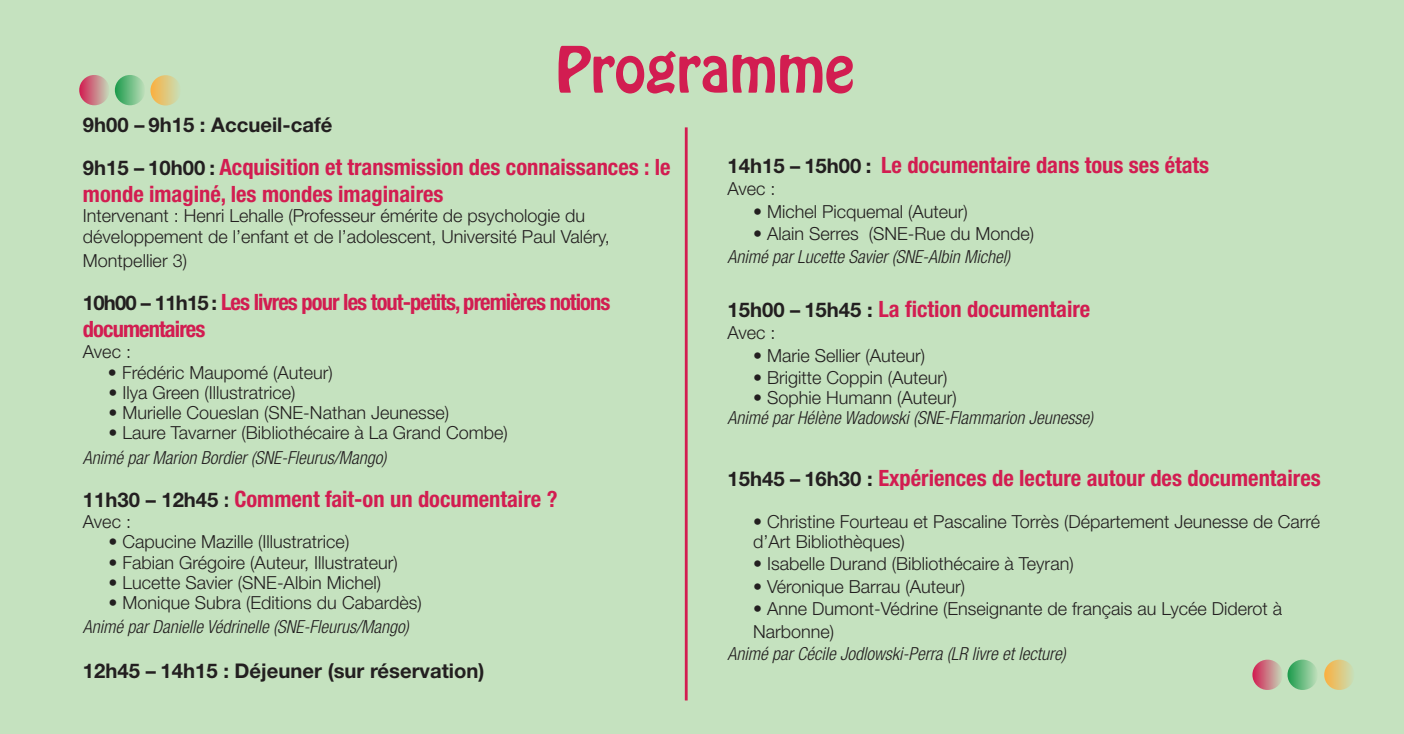
<style>
.page{position:relative;width:1404px;height:734px;background:#fff}
.page>*{position:absolute;margin:0;border:0;box-sizing:border-box;transform-origin:0 0}
.t1{font:56.25px "Hobo Std";color:#d21d51}
.t2{font:700 condensed 22.5px/27px "Helvetica Neue LT Std";color:#d21d51}
.t3{font:700 condensed 22.5px "Helvetica Neue LT Std";letter-spacing:-.04em;color:#d21d51}
.t4{font:700 20.25px "Helvetica Neue LT Std";color:#231f20}
.t5{font:300 18px/20.2px "Helvetica Neue LT Std";color:#231f20}
.t6{font:italic 300 condensed 18px "Helvetica Neue LT Std";color:#231f20}
.s1{font-stretch:normal;font-size:20.25px;color:#231f20}
.s2{font-size:20.25px;color:#231f20}
</style>
<div class="page">
<div style="left:0;top:0;width:1403px;height:733px;background:#c5e2bf"></div>
<hr style="left:684px;top:127px;width:3px;height:573px;background:#d21d51">
<svg style="left:1256px;top:664px;width:21px;height:21px"></svg>
<div style="left:1252px;top:659px;width:30px;height:30px;border:9px solid #d21d51;border-radius:50%"></div>
<svg style="left:1291px;top:664px;width:22px;height:21px"></svg>
<div style="left:1287px;top:659px;width:30px;height:30px;border:9px solid #1c9b4c;border-radius:50%"></div>
<svg style="left:1328px;top:664px;width:21px;height:21px"></svg>
<div style="left:1323px;top:659px;width:31px;height:30px;border:9px solid #fbb03f;border-radius:50%"></div>
<svg style="left:84px;top:79px;width:21px;height:22px"></svg>
<div style="left:79px;top:75px;width:30px;height:30px;border:9px solid #d21d51;border-radius:50%"></div>
<svg style="left:119px;top:79px;width:22px;height:22px"></svg>
<div style="left:115px;top:75px;width:30px;height:30px;border:9px solid #1c9b4c;border-radius:50%"></div>
<svg style="left:155px;top:80px;width:21px;height:21px"></svg>
<div style="left:150px;top:75px;width:31px;height:30px;border:9px solid #fbb03f;border-radius:50%"></div>
<p class="t1" style="left:555px;top:31px;width:300px">Programme</p>
<p class="t4" style="left:83px;top:112px;width:251px">9h00 – 9h15 : Accueil-café</p>
<p class="t2" style="left:83px;top:153px;width:589px"><span class="s1">9h15 – 10h00 :</span> Acquisition et transmission des connaissances : le monde imaginé, les mondes imaginaires</p>
<p class="t5" style="left:83px;top:205px;width:528px">Intervenant : Henri Lehalle (Professeur émérite de psychologie du développement de l’enfant et de l’adolescent, Université Paul Valéry,</p>
<p class="t5" style="left:83px;top:250px;width:106px">Montpellier 3)</p>
<p class="t3" style="left:83px;top:288px;width:529px"><span class="s1">10h00 – 11h15 :</span> Les livres pour les tout-petits, premières notions</p>
<p class="t3" style="left:83px;top:315px;width:124px">documentaires</p>
<p class="t5" style="left:83px;top:341px;width:50px">Avec :</p>
<p class="t5" style="left:108px;top:361px;width:226px">• Frédéric Maupomé (Auteur)</p>
<p class="t5" style="left:108px;top:382px;width:189px">• Ilya Green (Illustratrice)</p>
<p class="t5" style="left:108px;top:402px;width:342px">• Murielle Coueslan (SNE-Nathan Jeunesse)</p>
<p class="t5" style="left:108px;top:422px;width:401px">• Laure Tavarner (Bibliothécaire à La Grand Combe)</p>
<p class="t6" style="left:83px;top:447px;width:305px">Animé par Marion Bordier (SNE-Fleurus/Mango)</p>
<p class="t2" style="left:83px;top:484px;width:476px"><span class="s1">11h30 – 12h45</span> <span class="s2">:</span> Comment fait-on un documentaire ?</p>
<p class="t5" style="left:83px;top:511px;width:50px">Avec :</p>
<p class="t5" style="left:108px;top:531px;width:242px">• Capucine Mazille (Illustratrice)</p>
<p class="t5" style="left:108px;top:551px;width:291px">• Fabian Grégoire (Auteur, Illustrateur)</p>
<p class="t5" style="left:108px;top:572px;width:274px">• Lucette Savier (SNE-Albin Michel)</p>
<p class="t5" style="left:108px;top:592px;width:315px">• Monique Subra (Editions du Cabardès)</p>
<p class="t6" style="left:83px;top:616px;width:327px">Animé par Danielle Védrinelle (SNE-Fleurus/Mango)</p>
<p class="t4" style="left:83px;top:658px;width:403px">12h45 – 14h15 : Déjeuner (sur réservation)</p>
<p class="t2" style="left:727px;top:151px;width:483px"><span class="s1">14h15 – 15h00 :</span> Le documentaire dans tous ses états</p>
<p class="t5" style="left:727px;top:178px;width:50px">Avec :</p>
<p class="t5" style="left:753px;top:201px;width:216px">• Michel Picquemal (Auteur)</p>
<p class="t5" style="left:753px;top:223px;width:283px">• Alain Serres (SNE-Rue du Monde)</p>
<p class="t6" style="left:727px;top:246px;width:284px">Animé par Lucette Savier (SNE-Albin Michel)</p>
<p class="t2" style="left:727px;top:295px;width:364px"><span class="s1">15h00 – 15h45 :</span> La fiction documentaire</p>
<p class="t5" style="left:727px;top:322px;width:50px">Avec :</p>
<p class="t5" style="left:753px;top:344px;width:174px">• Marie Sellier (Auteur)</p>
<p class="t5" style="left:753px;top:367px;width:196px">• Brigitte Coppin (Auteur)</p>
<p class="t5" style="left:753px;top:387px;width:205px">• Sophie Humann (Auteur)</p>
<p class="t6" style="left:727px;top:407px;width:367px">Animé par Hélène Wadowski (SNE-Flammarion Jeunesse)</p>
<p class="t2" style="left:727px;top:464px;width:594px"><span class="s1">15h45 – 16h30 :</span> Expériences de lecture autour des documentaires</p>
<p class="t5" style="left:753px;top:510px;width:568px">• Christine Fourteau et Pascaline Torrès (Département Jeunesse de Carré d’Art Bibliothèques)</p>
<p class="t5" style="left:753px;top:553px;width:322px">• Isabelle Durand (Bibliothécaire à Teyran)</p>
<p class="t5" style="left:753px;top:576px;width:214px">• Véronique Barrau (Auteur)</p>
<p class="t5" style="left:753px;top:597px;width:530px;line-height:22.5px">• Anne Dumont-Védrine (Enseignante de français au Lycée Diderot à<br>Narbonne)</p>
<p class="t6" style="left:727px;top:642px;width:340px">Animé par Cécile Jodlowski-Perra (LR livre et lecture)</p>
</div>
